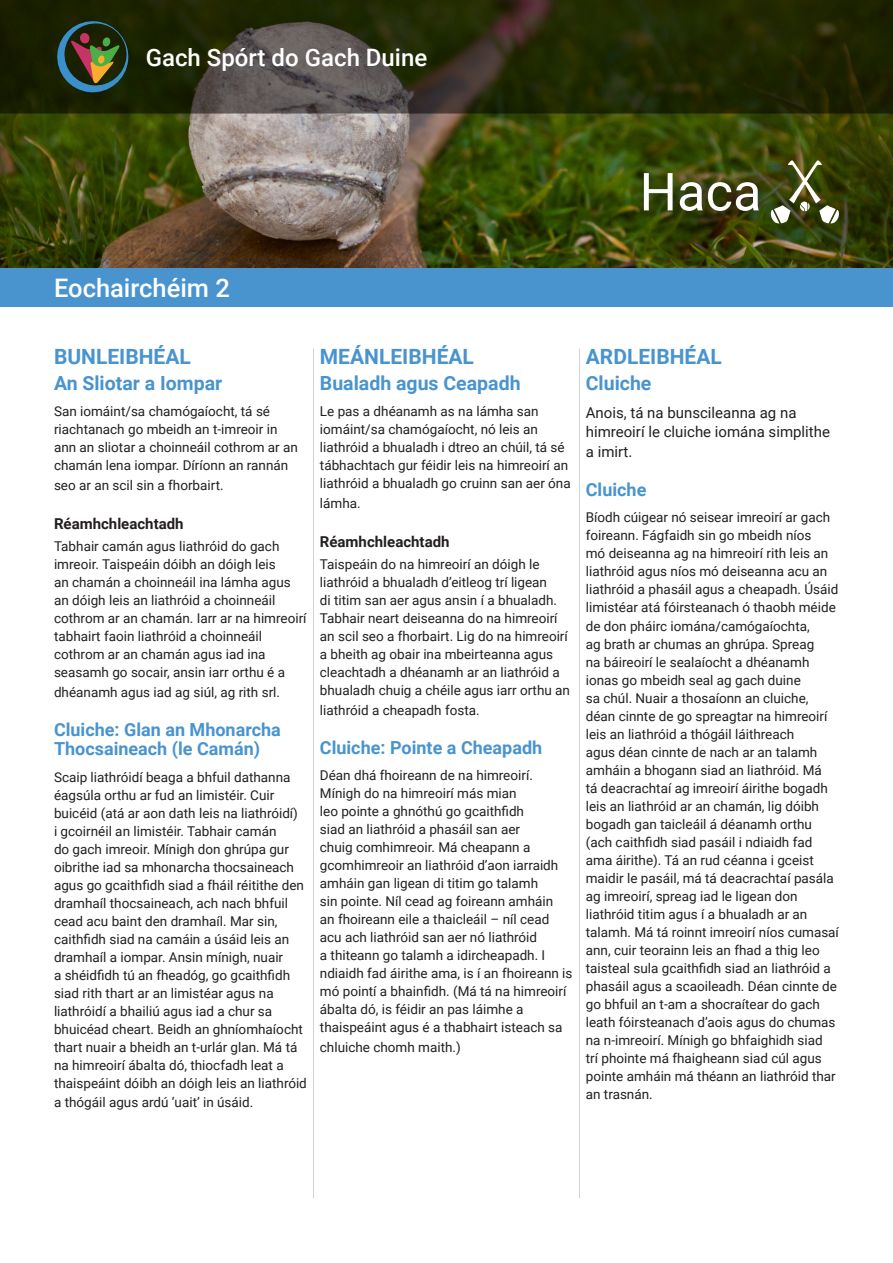
<style>
.page{position:relative;width:893px;height:1263px;background:#fff}
.page>*{position:absolute;margin:0;border:0;box-sizing:border-box;transform-origin:0 0}
.Sport_Banner_Heading{font:52.5px "Roboto";color:#fff}
.t1{font:500 25.5px "Roboto";color:#fff}
.t2{font:500 24px "Roboto";color:#fff}
.t3{font:700 21px "Roboto";color:#4994cf}
.Heading{font:700 19.5px "Roboto";color:#4994cf}
.Body_Text{font:700 18px/19.5px "Roboto";color:#4994cf}
.Body_Text-2{font:15px/19.5px "Roboto";color:#231f20}
.Body_Text-3{font:700 15px "Roboto";color:#231f20}
.Body_Text-4{font:13.5px/18px "Roboto";color:#231f20}
</style>
<div class="page">
<img style="left:0;top:114px;width:893px;height:154px">
<svg style="left:0;top:0;width:893px;height:114px;background:#2b2e12"></svg>
<svg style="left:56px;top:20px;width:73px;height:73px;background:#3b4732"></svg>
<div style="left:633px;top:162px;width:136px;height:60px;background:#231f20;opacity:.6"></div>
<div style="left:0;top:268px;width:893px;height:39px;background:#4994cf"></div>
<svg style="left:770px;top:160px;width:70px;height:63px"></svg>
<hr style="left:313px;top:349px;width:1px;height:849px;background:#d1d2d4">
<hr style="left:579px;top:349px;width:1px;height:849px;background:#d1d2d4">
<p class="t2" style="left:146px;top:40px;width:283px">Gach Spórt do Gach Duine</p>
<p class="Sport_Banner_Heading" style="left:640px;top:155px;width:124px">Haca</p>
<p class="t1" style="left:54px;top:270px;width:177px">Eochairchéim 2</p>
<p class="t3" style="left:54px;top:342px;width:138px">BUNLEIBHÉAL</p>
<p class="Heading" style="left:54px;top:369px;width:170px">An Sliotar a Iompar</p>
<p class="Body_Text-4" style="left:54px;top:402px;width:246px">San iomáint/sa chamógaíocht, tá sé riachtanach go mbeidh an t-imreoir in ann an sliotar a choinneáil cothrom ar an chamán lena iompar. Díríonn an rannán</p>
<p class="Body_Text-4" style="left:54px;top:476px;width:171px">seo ar an scil sin a fhorbairt.</p>
<p class="Body_Text-3" style="left:54px;top:513px;width:131px">Réamhchleachtadh</p>
<p class="Body_Text-4" style="left:54px;top:537px;width:254px">Tabhair camán agus liathróid do gach imreoir. Taispeáin dóibh an dóigh leis<br>an chamán a choinneáil ina lámha agus an dóigh leis an liathróid a choinneáil cothrom ar an chamán. Iarr ar na himreoirí tabhairt faoin liathróid a choinneáil cothrom ar an chamán agus iad ina seasamh go socair, ansin iarr orthu é a</p>
<p class="Body_Text-4" style="left:54px;top:682px;width:228px">dhéanamh agus iad ag siúl, ag rith srl.</p>
<p class="Body_Text" style="left:54px;top:719px;width:228px">Cluiche: Glan an Mhonarcha<br>Thocsaineach (le Camán)</p>
<p class="Body_Text-4" style="left:54px;top:767px;width:254px">Scaip liathróidí beaga a bhfuil dathanna éagsúla orthu ar fud an limistéir. Cuir buicéid (atá ar aon dath leis na liathróidí)<br>i gcoirnéil an limistéir. Tabhair camán<br>do gach imreoir. Mínigh don ghrúpa gur oibrithe iad sa mhonarcha thocsaineach agus go gcaithfidh siad a fháil réitithe den dramhaíl thocsaineach, ach nach bhfuil cead acu baint den dramhaíl. Mar sin, caithfidh siad na camáin a úsáid leis an dramhaíl a iompar. Ansin mínigh, nuair<br>a shéidfidh tú an fheadóg, go gcaithfidh siad rith thart ar an limistéar agus na liathróidí a bhailiú agus iad a chur sa bhuicéad cheart. Beidh an ghníomhaíocht thart nuair a bheidh an t-urlár glan. Má tá na himreoirí ábalta dó, thiocfadh leat a thaispeáint dóibh an dóigh leis an liathróid</p>
<p class="Body_Text-4" style="left:54px;top:1093px;width:201px">a thógáil agus ardú ‘uait’ in úsáid.</p>
<p class="t3" style="left:320px;top:342px;width:156px">MEÁNLEIBHÉAL</p>
<p class="Heading" style="left:320px;top:369px;width:202px">Bualadh agus Ceapadh</p>
<p class="Body_Text-4" style="left:320px;top:402px;width:252px">Le pas a dhéanamh as na lámha san iomáint/sa chamógaíocht, nó leis an liathróid a bhualadh i dtreo an chúil, tá sé tábhachtach gur féidir leis na himreoirí an liathróid a bhualadh go cruinn san aer óna</p>
<p class="Body_Text-4" style="left:320px;top:494px;width:42px">lámha.</p>
<p class="Body_Text-3" style="left:320px;top:531px;width:131px">Réamhchleachtadh</p>
<p class="Body_Text-4" style="left:320px;top:555px;width:252px">Taispeáin do na himreoirí an dóigh le liathróid a bhualadh d’eitleog trí ligean<br>di titim san aer agus ansin í a bhualadh.<br>Tabhair neart deiseanna do na himreoirí an scil seo a fhorbairt. Lig do na himreoirí a bheith ag obair ina mbeirteanna agus cleachtadh a dhéanamh ar an liathróid a bhualadh chuig a chéile agus iarr orthu an</p>
<p class="Body_Text-4" style="left:320px;top:700px;width:161px">liathróid a cheapadh fosta.</p>
<p class="Body_Text" style="left:320px;top:737px;width:224px">Cluiche: Pointe a Cheapadh</p>
<p class="Body_Text-4" style="left:320px;top:766px;width:254px">Déan dhá fhoireann de na himreoirí.<br>Mínigh do na himreoirí más mian<br>leo pointe a ghnóthú go gcaithfidh<br>siad an liathróid a phasáil san aer<br>chuig comhimreoir. Má cheapann a gcomhimreoir an liathróid d’aon iarraidh amháin gan ligean di titim go talamh<br>sin pointe. Níl cead ag foireann amháin<br>an fhoireann eile a thaicleáil – níl cead acu ach liathróid san aer nó liathróid<br>a thiteann go talamh a idircheapadh. I ndiaidh fad áirithe ama, is í an fhoireann is mó pointí a bhainfidh. (Má tá na himreoirí ábalta dó, is féidir an pas láimhe a thaispeáint agus é a thabhairt isteach sa</p>
<p class="Body_Text-4" style="left:320px;top:1037px;width:142px">chluiche chomh maith.)</p>
<p class="t3" style="left:586px;top:342px;width:138px">ARDLEIBHÉAL</p>
<p class="Heading" style="left:586px;top:369px;width:67px">Cluiche</p>
<p class="Body_Text-2" style="left:586px;top:402px;width:246px">Anois, tá na bunscileanna ag na himreoirí le cluiche iomána simplithe a imirt.</p>
<p class="Body_Text" style="left:586px;top:479px;width:62px">Cluiche</p>
<p class="Body_Text-4" style="left:586px;top:508px;width:255px">Bíodh cúigear nó seisear imreoirí ar gach foireann. Fágfaidh sin go mbeidh níos<br>mó deiseanna ag na himreoirí rith leis an liathróid agus níos mó deiseanna acu an liathróid a phasáil agus a cheapadh. Úsáid limistéar atá fóirsteanach ó thaobh méide de don pháirc iomána/camógaíochta,<br>ag brath ar chumas an ghrúpa. Spreag<br>na báireoirí le sealaíocht a dhéanamh ionas go mbeidh seal ag gach duine<br>sa chúl. Nuair a thosaíonn an cluiche, déan cinnte de go spreagtar na himreoirí leis an liathróid a thógáil láithreach<br>agus déan cinnte de nach ar an talamh amháin a bhogann siad an liathróid. Má<br>tá deacrachtaí ag imreoirí áirithe bogadh leis an liathróid ar an chamán, lig dóibh bogadh gan taicleáil á déanamh orthu (ach caithfidh siad pasáil i ndiaidh fad ama áirithe). Tá an rud céanna i gceist maidir le pasáil, má tá deacrachtaí pasála ag imreoirí, spreag iad le ligean don liathróid titim agus í a bhualadh ar an talamh. Má tá roinnt imreoirí níos cumasaí ann, cuir teorainn leis an fhad a thig leo taisteal sula gcaithfidh siad an liathróid a phasáil agus a scaoileadh. Déan cinnte de go bhfuil an t-am a shocraítear do gach leath fóirsteanach d’aois agus do chumas na n-imreoirí. Mínigh go bhfaighidh siad<br>trí phointe má fhaigheann siad cúl agus pointe amháin má théann an liathróid thar an trasnán.</p>
</div>
